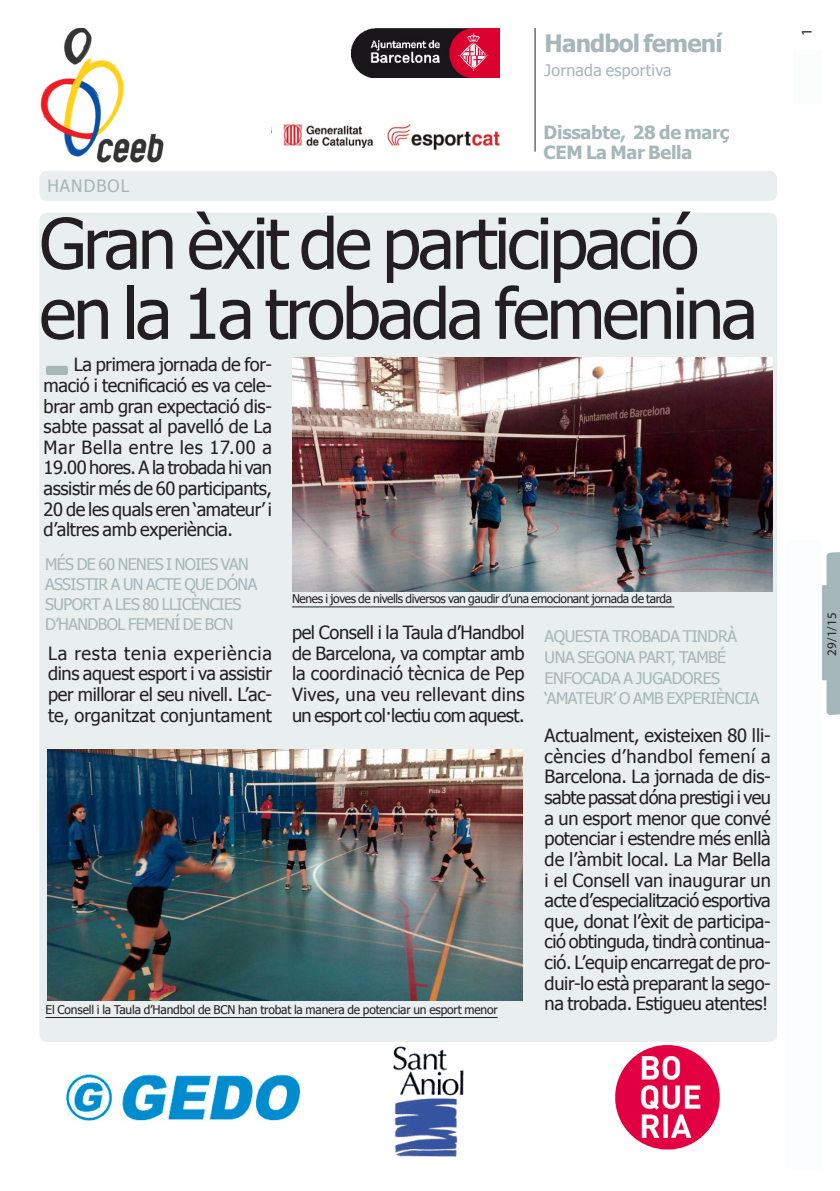
<style>
.page{position:relative;width:840px;height:1191px;background:#fff}
.page>*{position:absolute;margin:0;border:0;box-sizing:border-box;transform-origin:0 0}
.totc_TITULAR-noti-31{font:70px/70px "Tahoma";letter-spacing:-.045em;color:#231f20}
.t1{font:700 24px "Tahoma";letter-spacing:-.035em;color:#a5b7b9}
.totc_TEXT_BASE{font:18.2px/20.6px "Tahoma";letter-spacing:-.02em;color:#231f20;text-align:justify}
.t2{font:700 18.2px "Tahoma";letter-spacing:-.015em;color:#a5b7b9}
.totc_EPÍGRAF{font:17px "Tahoma";letter-spacing:.065em;color:#a5b7b9}
.totc_EPÍGRAF-2{font:16px/20px "Tahoma";letter-spacing:-.025em;color:#a5b7b9}
.totc_EPÍGRAF-3{font:16px "Tahoma";letter-spacing:.015em;color:#a5b7b9}
.t3{font:15px "Myriad Pro";color:#231f20}
.totc_FRASE_noti-càrr{font:13px "Myriad Pro";color:#231f20}
.totc_PEU_FOTO{font:12px "Tahoma";letter-spacing:-.03em;color:#231f20}
</style>
<div class="page">
<div style="left:39px;top:213px;width:737px;height:829px;background:#e9eeef;border-radius:8px"></div>
<div style="left:39px;top:171px;width:737px;height:30px;background:#e9eeef;border-radius:8px"></div>
<img style="left:292px;top:357px;width:480px;height:234px">
<hr style="left:292px;top:606px;width:382px;height:1px;background:#231f20">
<hr style="left:534px;top:28px;width:1px;height:124px;background:#231f20">
<div style="left:787px;top:540px;width:34px;height:629px;background:#fbfdfe"></div>
<div style="left:793px;top:50px;width:28px;height:54px;background:#fbfdfc"></div>
<img style="left:351px;top:28px;width:148px;height:50px">
<svg style="left:822px;top:552px;width:17px;height:163px"></svg>
<img style="left:66px;top:1073px;width:235px;height:48px">
<img style="left:615px;top:1044px;width:105px;height:106px">
<img style="left:393px;top:1046px;width:71px;height:111px">
<img style="left:283px;top:124px;width:217px;height:26px">
<img style="left:40px;top:28px;width:124px;height:134px">
<img style="left:47px;top:749px;width:475px;height:251px">
<hr style="left:45px;top:1017px;width:452px;height:1px;background:#231f20">
<div style="left:46px;top:366px;width:22px;height:9px;background:#a5b7b9;border-radius:2px"></div>
<p class="t1" style="left:544px;top:27px;width:179px">Handbol femení</p>
<p class="totc_EPÍGRAF-3" style="left:544px;top:60px;width:128px">Jornada esportiva</p>
<p class="totc_EPÍGRAF" style="left:47px;top:174px;width:83px">HANDBOL</p>
<p class="t2" style="left:543px;top:119px;width:187px">Dissabte, 28 de març</p>
<p class="t2" style="left:543px;top:140px;width:150px">CEM La Mar Bella</p>
<p class="totc_TITULAR-noti-31" style="left:39px;top:212px;width:719px">Gran èxit de participació en la 1a trobada femenina</p>
<p class="totc_TEXT_BASE" style="left:44px;top:355px;width:230px;text-indent:30px">La primera jornada de for&shy;mació i tecnificació es va cele&shy;brar amb gran expectació dis&shy;sabte passat al pavelló de La Mar Bella entre les 17.00 a 19.00 hores. A la trobada hi van assistir més de 60 participants, 20 de les quals eren ‘amateur’ i d’altres amb experiència.</p>
<p class="totc_EPÍGRAF-2" style="left:45px;top:555px;width:213px">MÉS DE 60 NENES I NOIES VAN<br>ASSISTIR A UN ACTE QUE DÓNA<br>SUPORT A LES 80 LLICÈNCIES<br>D’HANDBOL FEMENÍ DE BCN</p>
<p class="totc_TEXT_BASE" style="left:48px;top:644px;width:225px">La resta tenia experiència dins aquest esport i va assistir per millorar el seu nivell. L’ac&shy;te, organitzat conjuntament</p>
<p class="totc_PEU_FOTO" style="left:292px;top:590px;width:381px">Nenes i joves de nivells diversos van gaudir d’una emocionant jornada de tarda</p>
<p class="totc_TEXT_BASE" style="left:292px;top:623px;width:234px">pel Consell i la Taula d’Handbol de Barcelona, va comptar amb la coordinació tècnica de Pep Vives, una veu rellevant dins un esport col·lectiu com aquest.</p>
<p class="totc_EPÍGRAF-2" style="left:544px;top:627px;width:216px;line-height:20.6px">AQUESTA TROBADA TINDRÀ<br>UNA SEGONA PART, TAMBÉ<br>ENFOCADA A JUGADORES ‘AMATEUR’ O AMB EXPERIÈNCIA</p>
<p class="totc_PEU_FOTO" style="left:45px;top:1001px;width:453px">El Consell i la Taula d’Handbol de BCN han trobat la manera de potenciar un esport menor</p>
<p class="totc_TEXT_BASE" style="left:544px;top:726px;width:228px">Actualment, existeixen 80 lli&shy;cències d’handbol femení a Barcelona. La jornada de dis&shy;sabte passat dóna prestigi i veu a un esport menor que convé potenciar i estendre més enllà de l’àmbit local. La Mar Bella i el Consell van inaugurar un acte d’especialització esportiva que, donat l’èxit de participa&shy;ció obtinguda, tindrà continua&shy;ció. L’equip encarregat de pro&shy;duir-lo està preparant la sego&shy;na trobada. Estigueu atentes!</p>
<p class="t3" style="left:797px;top:36px;width:9px;rotate:-90deg">1</p>
<p class="totc_FRASE_noti-càrr" style="left:823px;top:655px;width:44px;rotate:-90deg">29/1/15</p>
</div>
